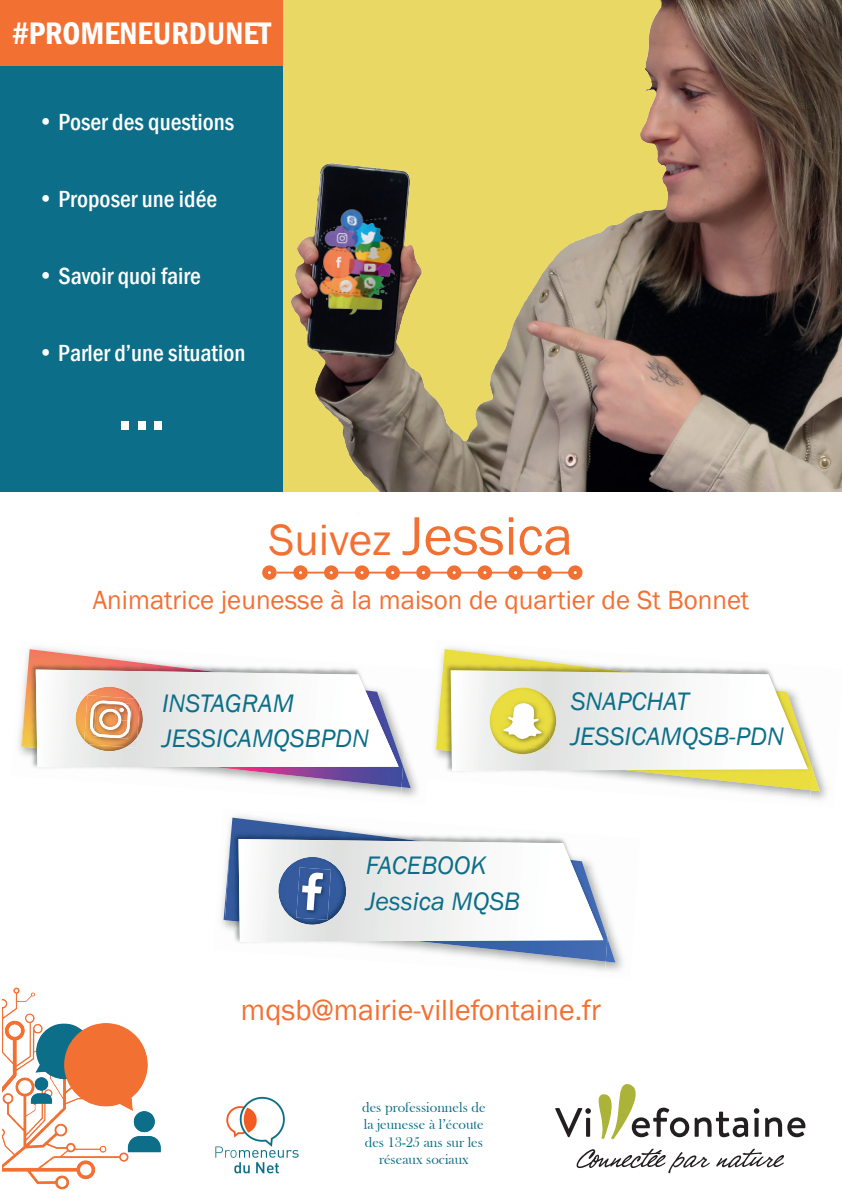
<style>
.page{position:relative;width:842px;height:1191px;background:#fff}
.page>*{position:absolute;margin:0;border:0;box-sizing:border-box;transform-origin:0 0}
.t1{font:500 condensed 68px "Franklin Gothic";color:#fff}
.t2{font:56px "Franklin Gothic";color:#f37033}
.t3{font:600 condensed 32px "Franklin Gothic";color:#fff}
.t4{font:30px "Franklin Gothic";color:#f37033}
.t5{font:27px "Franklin Gothic";color:#f37033}
.t6{font:italic 26px "Franklin Gothic";color:#0c6e88}
.t7{font:500 condensed 24px "Franklin Gothic";color:#fff}
.t8{font:14.6px/17.5px "Bask Old Face";color:#0c6e88;text-align:center}
.s1{font-size:45px}
</style>
<div class="page">
<svg style="left:555px;top:1108px;width:36px;height:29px"></svg>
<svg style="left:695px;top:1111px;width:53px;height:26px"></svg>
<svg style="left:754px;top:1108px;width:5px;height:28px"></svg>
<svg style="left:765px;top:1117px;width:40px;height:20px"></svg>
<svg style="left:598px;top:1084px;width:91px;height:55px"></svg>
<svg style="left:577px;top:1148px;width:133px;height:25px"></svg>
<svg style="left:716px;top:1148px;width:68px;height:19px"></svg>
<img style="left:3px;top:987px;width:158px;height:203px">
<div style="left:262px;top:565px;width:15px;height:15px;border:6px solid #f37033;border-radius:50%"></div>
<div style="left:293px;top:565px;width:15px;height:15px;border:6px solid #f37033;border-radius:50%"></div>
<div style="left:324px;top:565px;width:14px;height:15px;border:6px solid #f37033;border-radius:50%"></div>
<div style="left:355px;top:565px;width:14px;height:15px;border:6px solid #f37033;border-radius:50%"></div>
<div style="left:385px;top:565px;width:15px;height:15px;border:6px solid #f37033;border-radius:50%"></div>
<div style="left:416px;top:565px;width:15px;height:15px;border:6px solid #f37033;border-radius:50%"></div>
<div style="left:447px;top:565px;width:14px;height:15px;border:6px solid #f37033;border-radius:50%"></div>
<div style="left:478px;top:565px;width:14px;height:15px;border:6px solid #f37033;border-radius:50%"></div>
<div style="left:508px;top:565px;width:15px;height:15px;border:6px solid #f37033;border-radius:50%"></div>
<div style="left:537px;top:565px;width:15px;height:15px;border:6px solid #f37033;border-radius:50%"></div>
<div style="left:568px;top:565px;width:14px;height:15px;border:6px solid #f37033;border-radius:50%"></div>
<img style="left:132px;top:491px;width:487px;height:84px">
<div style="left:0;top:0;width:283px;height:491px;background:#0c6e88"></div>
<div style="left:0;top:0;width:283px;height:66px;background:#f37033"></div>
<img style="left:215px;top:1096px;width:84px;height:78px">
<img style="left:370px;top:788px;width:38px;height:9px">
<img style="left:25px;top:649px;width:331px;height:20px">
<svg style="left:21px;top:669px;width:390px;height:119px"></svg>
<img style="left:574px;top:912px;width:38px;height:59px">
<img style="left:225px;top:817px;width:382px;height:144px">
<svg style="left:238px;top:839px;width:365px;height:102px"></svg>
<img style="left:780px;top:742px;width:37px;height:58px">
<img style="left:435px;top:749px;width:345px;height:47px">
<img style="left:437px;top:649px;width:375px;height:141px">
<svg style="left:451px;top:670px;width:357px;height:101px"></svg>
<img style="left:283px;top:0;width:559px;height:491px">
<img style="left:155px;top:200px;width:402px;height:325px">
<h3 class="t3" style="left:12px;top:12px;width:260px">#PROMENEURDUNET</h3>
<p class="t7" style="left:38px;top:107px;width:198px">• Poser des questions</p>
<p class="t7" style="left:38px;top:183px;width:181px">• Proposer une idée</p>
<p class="t7" style="left:38px;top:260px;width:164px">• Savoir quoi faire</p>
<p class="t7" style="left:38px;top:337px;width:209px">• Parler d’une situation</p>
<h1 class="t1" style="left:117px;top:362px;width:50px">...</h1>
<h2 class="t2" style="left:269px;top:501px;width:306px"><span class="s1">Suivez</span> Jessica</h2>
<p class="t5" style="left:93px;top:583px;width:658px">Animatrice jeunesse à la maison de quartier de St Bonnet</p>
<p class="t6" style="left:162px;top:687px;width:133px">INSTAGRAM</p>
<p class="t6" style="left:162px;top:722px;width:208px">JESSICAMQSBPDN</p>
<p class="t6" style="left:366px;top:849px;width:123px">FACEBOOK</p>
<p class="t6" style="left:366px;top:885px;width:156px">Jessica MQSB</p>
<p class="t6" style="left:571px;top:685px;width:120px">SNAPCHAT</p>
<p class="t6" style="left:571px;top:720px;width:215px">JESSICAMQSB-PDN</p>
<p class="t4" style="left:241px;top:991px;width:362px">mqsb@mairie-villefontaine.fr</p>
<p class="t8" style="left:362px;top:1098px;width:125px">des professionnels de la jeunesse à l’écoute des 13-25 ans sur les réseaux sociaux</p>
</div>
